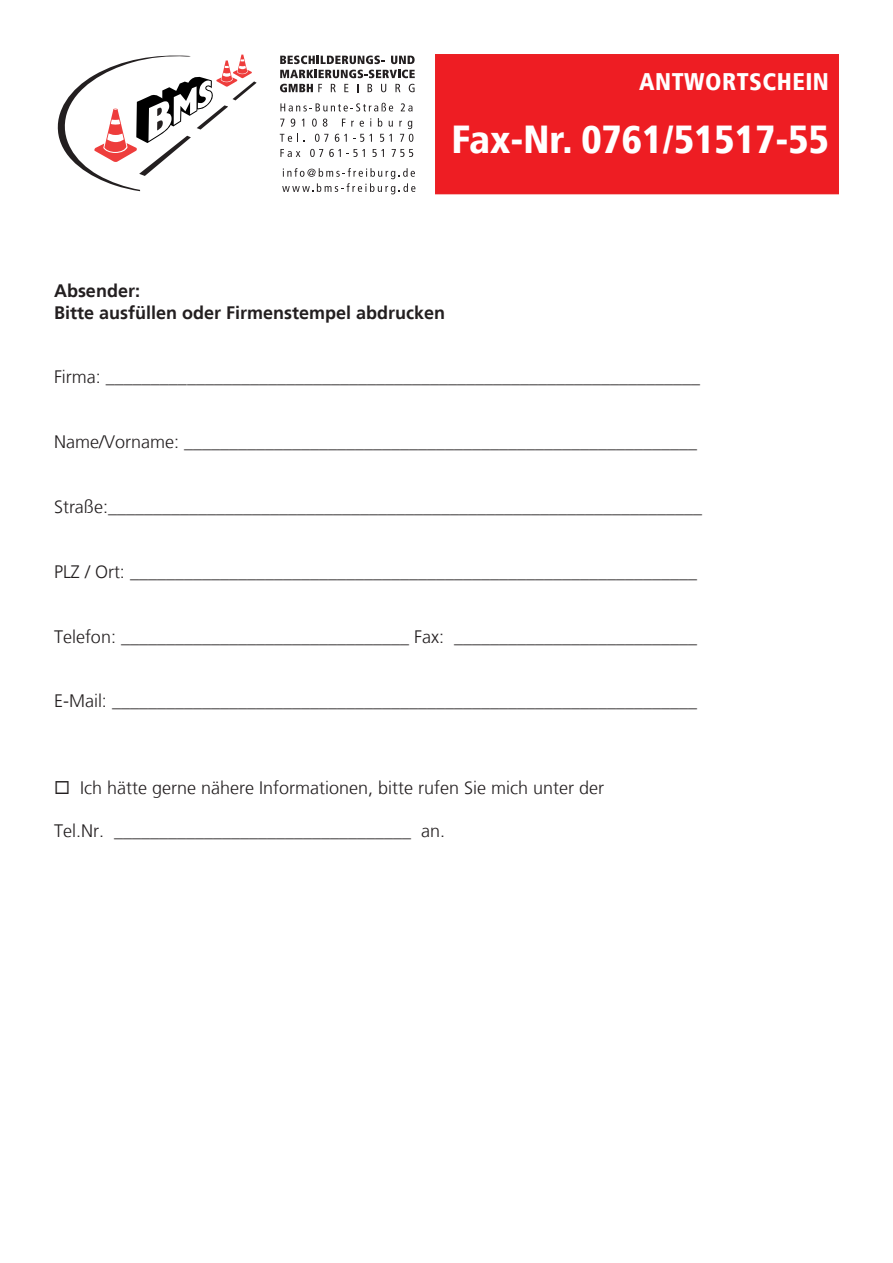
<style>
.page{position:relative;width:893px;height:1263px;background:#fff}
.page>*{position:absolute;margin:0;border:0;box-sizing:border-box;transform-origin:0 0}
.t1{font:900 condensed 39px "Frutiger LT";color:#fff}
.t2{font:900 condensed 24px "Frutiger LT";letter-spacing:.02em;color:#fff}
.t3{font:300 18px "Frutiger LT";color:#231f20}
.t4{font:700 18px "Frutiger LT";color:#231f20}
</style>
<div class="page">
<svg style="left:280px;top:56px;width:104px;height:8px"></svg>
<svg style="left:391px;top:56px;width:24px;height:8px"></svg>
<svg style="left:280px;top:70px;width:135px;height:8px"></svg>
<svg style="left:280px;top:84px;width:42px;height:8px"></svg>
<svg style="left:331px;top:84px;width:5px;height:8px"></svg>
<svg style="left:344px;top:84px;width:4px;height:8px"></svg>
<svg style="left:368px;top:84px;width:4px;height:8px"></svg>
<svg style="left:381px;top:84px;width:5px;height:8px"></svg>
<svg style="left:395px;top:84px;width:5px;height:8px"></svg>
<svg style="left:409px;top:84px;width:6px;height:8px"></svg>
<svg style="left:280px;top:103px;width:113px;height:8px"></svg>
<svg style="left:401px;top:103px;width:11px;height:8px"></svg>
<svg style="left:280px;top:119px;width:4px;height:8px"></svg>
<svg style="left:291px;top:119px;width:4px;height:8px"></svg>
<svg style="left:312px;top:119px;width:5px;height:8px"></svg>
<svg style="left:323px;top:119px;width:4px;height:8px"></svg>
<svg style="left:342px;top:119px;width:3px;height:8px"></svg>
<svg style="left:351px;top:121px;width:3px;height:6px"></svg>
<svg style="left:360px;top:121px;width:4px;height:6px"></svg>
<svg style="left:378px;top:118px;width:4px;height:9px"></svg>
<svg style="left:389px;top:121px;width:4px;height:6px"></svg>
<svg style="left:280px;top:133px;width:24px;height:9px"></svg>
<svg style="left:315px;top:134px;width:13px;height:8px"></svg>
<svg style="left:335px;top:134px;width:12px;height:8px"></svg>
<svg style="left:353px;top:134px;width:19px;height:8px"></svg>
<svg style="left:380px;top:134px;width:12px;height:8px"></svg>
<svg style="left:399px;top:121px;width:14px;height:21px"></svg>
<svg style="left:280px;top:149px;width:20px;height:8px"></svg>
<svg style="left:310px;top:149px;width:13px;height:8px"></svg>
<svg style="left:329px;top:149px;width:12px;height:8px"></svg>
<svg style="left:347px;top:149px;width:18px;height:8px"></svg>
<svg style="left:373px;top:149px;width:11px;height:8px"></svg>
<svg style="left:392px;top:149px;width:21px;height:8px"></svg>
<svg style="left:282px;top:168px;width:133px;height:26px"></svg>
<svg style="left:57px;top:54px;width:200px;height:137px"></svg>
<div style="left:436px;top:55px;width:402px;height:139px;background:#ee1d23"></div>
<div style="left:435px;top:54px;width:404px;height:140px;border:2px solid #eb2125"></div>
<p class="t2" style="left:639px;top:68px;width:191px">ANTWORTSCHEIN</p>
<p class="t1" style="left:451px;top:116px;width:379px">Fax-Nr. 0761/51517-55</p>
<p class="t4" style="left:54px;top:280px;width:88px">Absender:</p>
<p class="t4" style="left:54px;top:302px;width:393px">Bitte ausfüllen oder Firmenstempel abdrucken</p>
<p class="t3" style="left:54px;top:367px;width:647px">Firma: __________________________________________________________________</p>
<p class="t3" style="left:54px;top:432px;width:645px">Name/Vorname: _________________________________________________________</p>
<p class="t3" style="left:54px;top:497px;width:649px">Straße:__________________________________________________________________</p>
<p class="t3" style="left:54px;top:561px;width:644px">PLZ / Ort: _______________________________________________________________</p>
<p class="t3" style="left:54px;top:626px;width:645px">Telefon: ________________________________ Fax: ___________________________</p>
<p class="t3" style="left:54px;top:691px;width:644px">E-Mail: _________________________________________________________________</p>
<p class="t3" style="left:54px;top:777px;width:552px">◻ Ich hätte gerne nähere Informationen, bitte rufen Sie mich unter der</p>
<p class="t3" style="left:54px;top:821px;width:393px">Tel.Nr. _________________________________ an.</p>
</div>
